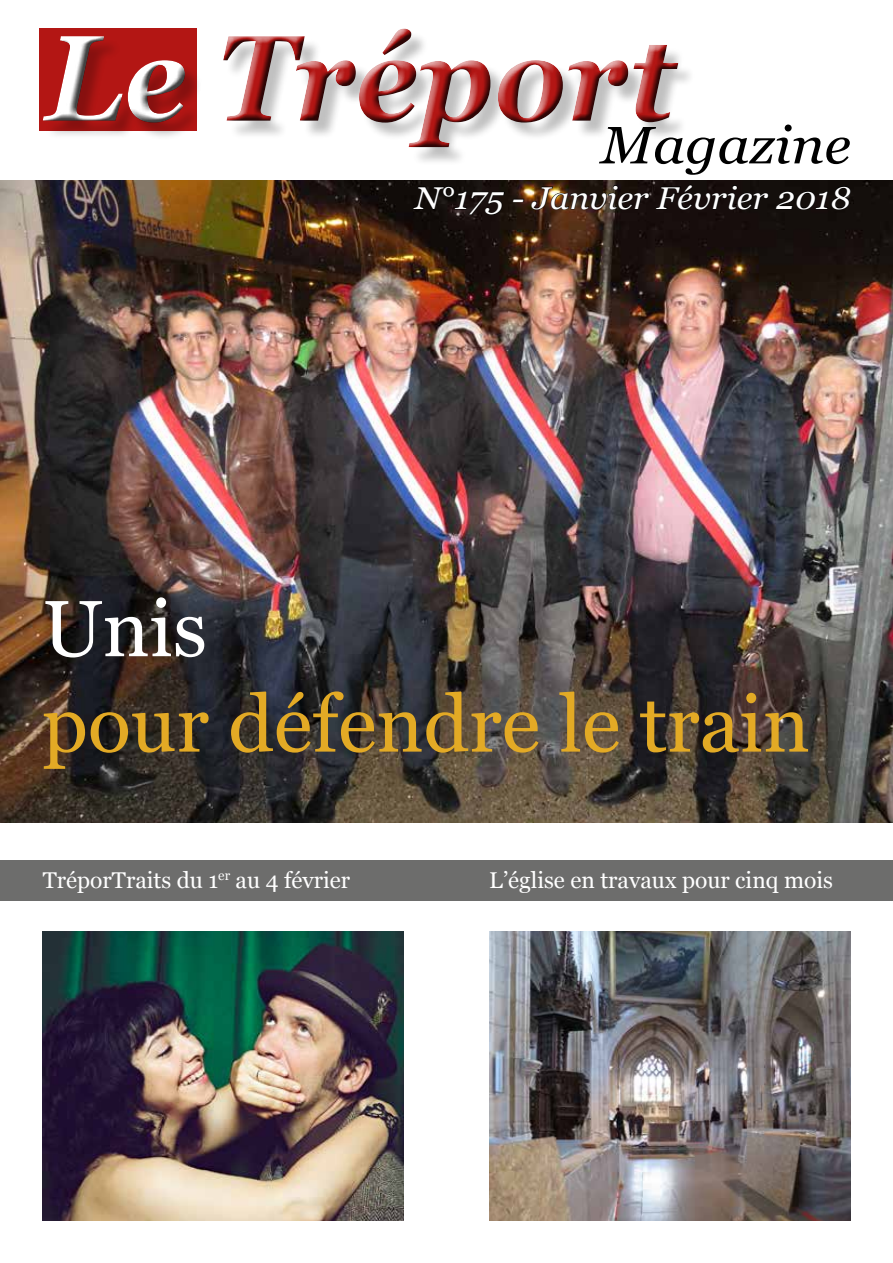
<style>
.page{position:relative;width:893px;height:1263px;background:#fff}
.page>*{position:absolute;margin:0;border:0;box-sizing:border-box;transform-origin:0 0}
.t1{font:italic 700 121.95px "Georgia";color:#b31614;scale:.93 1}
.t2{font:79.5px "Georgia";color:#e3aa25}
.t3{font:79.5px "Georgia";color:#fff}
.t4{font:italic 52.5px "Georgia";color:#000;scale:1.07 1}
.t5{font:italic 31.5px "Georgia";color:#fff;scale:1.07 1}
.t6{font:22.8px "Georgia";color:#fff}
.s1{color:#fff}
</style>
<div class="page">
<img style="left:0;top:180px;width:893px;height:642px">
<div style="left:36px;top:26px;width:649px;height:129px;background:#000;opacity:.75"></div>
<img style="left:43px;top:931px;width:361px;height:289px">
<div style="left:0;top:860px;width:893px;height:40px;background:#6d6d6c"></div>
<img style="left:489px;top:931px;width:361px;height:289px">
<svg style="left:412px;top:186px;width:93px;height:29px"></svg>
<svg style="left:512px;top:198px;width:12px;height:4px"></svg>
<svg style="left:531px;top:184px;width:238px;height:28px"></svg>
<svg style="left:775px;top:186px;width:76px;height:26px"></svg>
<h1 class="t1" style="left:46px;top:-12px;width:678px"><span class="s1">Le</span> Tréport</h1>
<h3 class="t4" style="left:601px;top:107px;width:235px">Magazine</h3>
<h3 class="t5" style="left:415px;top:175px;width:409px">N°175 - Janvier Février 2018</h3>
<h2 class="t3" style="left:43px;top:571px;width:166px">Unis</h2>
<h2 class="t2" style="left:43px;top:666px;width:769px">pour défendre le train</h2>
<p class="t6" style="left:43px;top:863px;width:309px">TréporTraits du 1<sup>er</sup> au 4 février</p>
<p class="t6" style="left:489px;top:863px;width:345px">L’église en travaux pour cinq mois</p>
</div>
